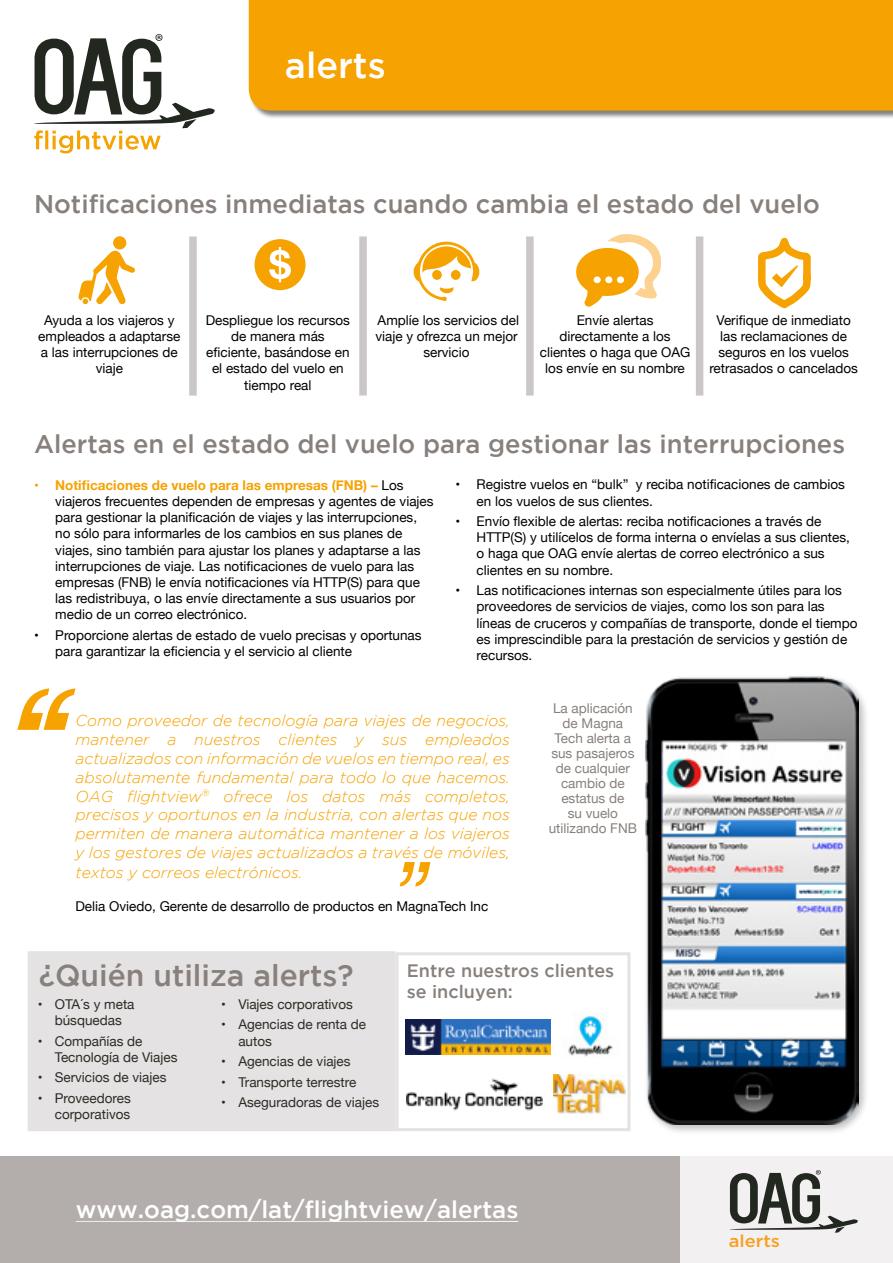
<style>
.page{position:relative;width:893px;height:1263px;background:#fff}
.page>*{position:absolute;margin:0;border:0;box-sizing:border-box;transform-origin:0 0}
.t1{font:500 36px "Gotham";color:#fff}
.t2{font:500 30px "Gotham";color:#87807c}
.t3{font:500 25.5px "Gotham";color:#87807c}
.t4{font:500 24px "Gotham";color:#fff}
.t5{font:500 18px/21.6px "Gotham";color:#87807c}
.t6{font:500 17.1px "Gotham";color:#f6a121;scale:1.07 1}
.t7{font:italic 300 15.75px/19px "Gotham";color:#f6a200;text-align:justify}
.t8{font:13.5px/16.2px "Helvetica Neue";color:#000}
.t9{font:13.5px/16.2px "Helvetica Neue";color:#2e2a25}
.t10{font:13.5px/15px "Helvetica Neue";color:#87807c;text-align:center}
.s1{font-weight:700;color:#f6a200}
</style>
<div class="page">
<svg style="left:34px;top:34px;width:181px;height:119px"></svg>
<div style="left:0;top:1157px;width:680px;height:106px;background:#b3aeac"></div>
<div style="left:249px;top:0;width:644px;height:118px;background:#000;opacity:.5"></div>
<div style="left:249px;top:0;width:644px;height:111px;background:#f6a200"></div>
<hr style="left:437px;top:1221px;width:81px;height:1px;background:#fff">
<hr style="left:76px;top:1221px;width:361px;height:1px;background:#fff">
<div style="left:642px;top:673px;width:227px;height:462px;background:#000;opacity:.25"></div>
<img style="left:645px;top:676px;width:214px;height:448px">
<div style="left:189px;top:236px;width:8px;height:160px;background:#cac7c6"></div>
<div style="left:359px;top:236px;width:8px;height:160px;background:#cac7c6"></div>
<div style="left:526px;top:236px;width:8px;height:160px;background:#cac7c6"></div>
<div style="left:696px;top:236px;width:7px;height:160px;background:#cac7c6"></div>
<div style="left:254px;top:239px;width:52px;height:51px;background:#f6a200;border-radius:50%"></div>
<svg style="left:269px;top:247px;width:22px;height:35px"></svg>
<svg style="left:414px;top:241px;width:65px;height:60px"></svg>
<svg style="left:758px;top:237px;width:53px;height:72px"></svg>
<div style="left:113px;top:236px;width:13px;height:13px;background:#f6a200;border-radius:50%"></div>
<svg style="left:78px;top:250px;width:57px;height:55px"></svg>
<svg style="left:576px;top:234px;width:85px;height:73px"></svg>
<svg style="left:17px;top:688px;width:58px;height:42px"></svg>
<div style="left:28px;top:951px;width:367px;height:180px;background:#e4e2e2"></div>
<div style="left:395px;top:952px;width:235px;height:179px;border:3px solid #e4e2e2"></div>
<img style="left:406px;top:1019px;width:144px;height:36px">
<img style="left:568px;top:1015px;width:45px;height:42px">
<img style="left:553px;top:1074px;width:72px;height:39px">
<img style="left:406px;top:1078px;width:137px;height:33px">
<svg style="left:400px;top:862px;width:30px;height:24px"></svg>
<div style="left:680px;top:1157px;width:213px;height:106px;background:#f2f0f0"></div>
<svg style="left:730px;top:1170px;width:128px;height:63px"></svg>
<h1 class="t1" style="left:285px;top:45px;width:102px">alerts</h1>
<h3 class="t3" style="left:34px;top:190px;width:787px">Notificaciones inmediatas cuando cambia el estado del vuelo</h3>
<p class="t8" style="left:38px;top:313px;width:144px;text-align:center">Ayuda a los viajeros y empleados a adaptarse a las interrupciones de viaje</p>
<p class="t8" style="left:206px;top:313px;width:146px;text-align:center">Despliegue los recursos de manera más eficiente, basándose en el estado del vuelo en tiempo real</p>
<p class="t8" style="left:375px;top:313px;width:145px;text-align:center">Amplíe los servicios del viaje y ofrezca un mejor servicio</p>
<p class="t8" style="left:540px;top:313px;width:152px;text-align:center">Envíe alertas directamente a los clientes o haga que OAG los envíe en su nombre</p>
<p class="t8" style="left:709px;top:313px;width:150px;text-align:center">Verifique de inmediato las reclamaciones de seguros en los vuelos retrasados o cancelados</p>
<h3 class="t3" style="left:34px;top:429px;width:813px">Alertas en el estado del vuelo para gestionar las interrupciones</h3>
<p class="t8" style="left:55px;top:478px;width:380px;text-indent:-21px"><span class="s1">• Notificaciones de vuelo para las empresas (FNB) –</span> Los viajeros frecuentes dependen de empresas y agentes de viajes para gestionar la planificación de viajes y las interrupciones, no sólo para informarles de los cambios en sus planes de viajes, sino también para ajustar los planes y adaptarse a las interrupciones de viaje. Las notificaciones de vuelo para las empresas (FNB) le envía notificaciones vía HTTP(S) para que las redistribuya, o las envíe directamente a sus usuarios por medio de un correo electrónico.</p>
<p class="t8" style="left:55px;top:628px;width:368px;text-indent:-21px">• Proporcione alertas de estado de vuelo precisas y oportunas para garantizar la eficiencia y el servicio al cliente</p>
<p class="t8" style="left:477px;top:477px;width:370px;text-indent:-21px">• Registre vuelos en “bulk” y reciba notificaciones de cambios en los vuelos de sus clientes.</p>
<p class="t8" style="left:477px;top:514px;width:375px;text-indent:-21px">• Envío flexible de alertas: reciba notificaciones a través de HTTP(S) y utilícelos de forma interna o envíelas a sus clientes, o haga que OAG envíe alertas de correo electrónico a sus clientes en su nombre.</p>
<p class="t8" style="left:477px;top:583px;width:382px;text-indent:-21px">• Las notificaciones internas son especialmente útiles para los proveedores de servicios de viajes, como los son para las líneas de cruceros y compañías de transporte, donde el tiempo es imprescindible para la prestación de servicios y gestión de recursos.</p>
<p class="t7" style="left:75px;top:711px;width:436px">Como proveedor de tecnología para viajes de negocios, mantener a nuestros clientes y sus empleados actualizados con información de vuelos en tiempo real, es absolutamente fundamental para todo lo que hacemos.<br>OAG flightview<sup>®</sup> ofrece los datos más completos, precisos y oportunos en la industria, con alertas que nos permiten de manera automática mantener a los viajeros y los gestores de viajes actualizados a través de móviles, textos y correos electrónicos.</p>
<p class="t8" style="left:75px;top:899px;width:414px">Delia Oviedo, Gerente de desarrollo de productos en MagnaTech Inc</p>
<p class="t10" style="left:549px;top:701px;width:90px">La aplicación de Magna<br>Tech alerta a sus pasajeros de cualquier cambio de estatus de<br>su vuelo utilizando FNB</p>
<h2 class="t2" style="left:39px;top:959px;width:316px">¿Quién utiliza alerts?</h2>
<p class="t9" style="left:38px;top:997px;width:98px;text-align:center">• OTA´s y meta búsquedas</p>
<p class="t9" style="left:55px;top:1033px;width:124px;text-indent:-17px">• Compañías de<br>Tecnología de Viajes</p>
<p class="t9" style="left:38px;top:1070px;width:130px">• Servicios de viajes</p>
<p class="t9" style="left:38px;top:1090px;width:95px;text-align:right">• Proveedores corporativos</p>
<p class="t9" style="left:221px;top:997px;width:133px">• Viajes corporativos</p>
<p class="t9" style="left:238px;top:1017px;width:129px;text-indent:-17px">• Agencias de renta de autos</p>
<p class="t9" style="left:221px;top:1054px;width:131px">• Agencias de viajes</p>
<p class="t9" style="left:221px;top:1074px;width:137px">• Transporte terrestre</p>
<p class="t9" style="left:221px;top:1095px;width:159px">• Aseguradoras de viajes</p>
<h3 class="t5" style="left:407px;top:959px;width:209px">Entre nuestros clientes se incluyen:</h3>
<h3 class="t4" style="left:76px;top:1195px;width:444px">www.oag.com/lat/flightview/alertas</h3>
<p class="t6" style="left:729px;top:1231px;width:49px">alerts</p>
</div>
